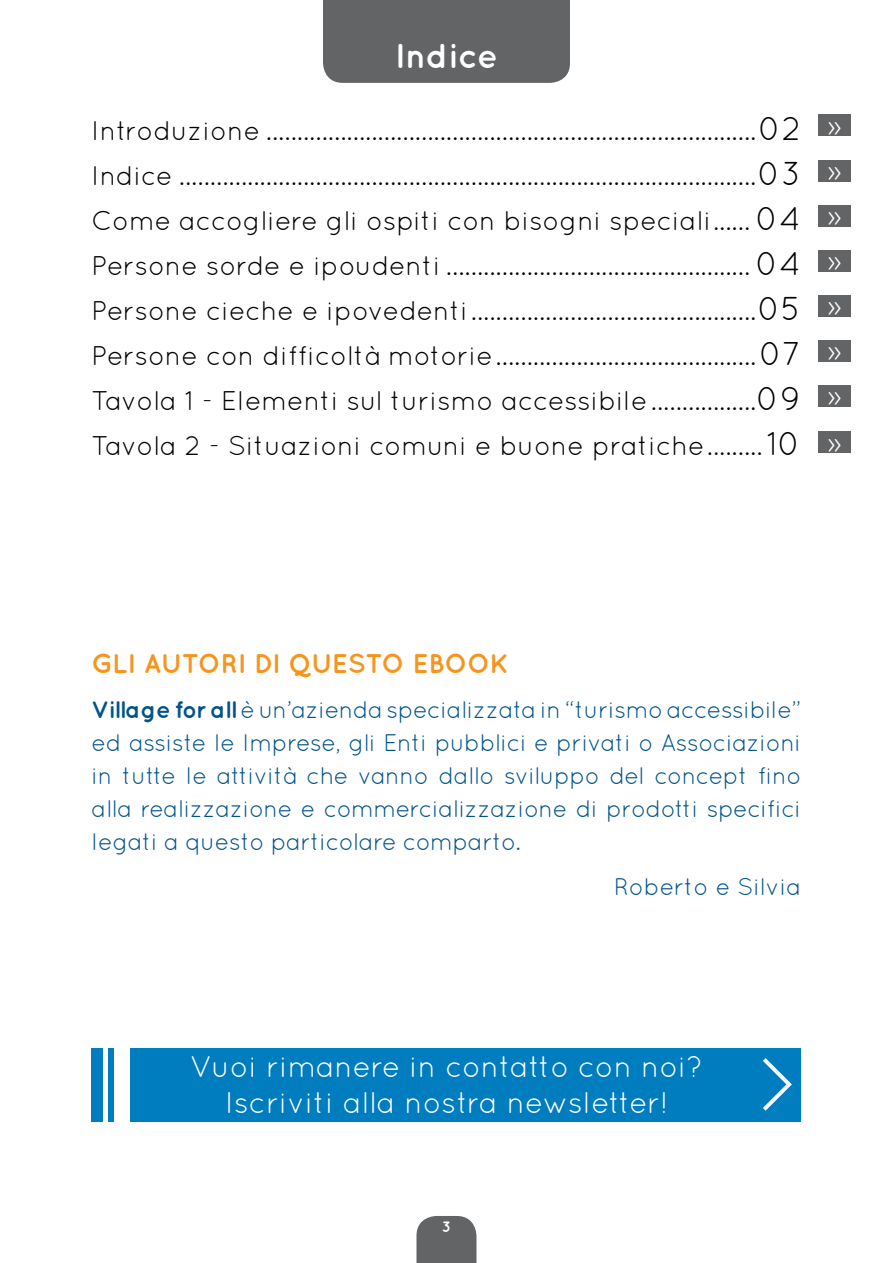
<style>
.page{position:relative;width:893px;height:1263px;background:#fff}
.page>*{position:absolute;margin:0;border:0;box-sizing:border-box;transform-origin:0 0}
.t1{font:700 34.5px "Quicksand";color:#fff}
.t2{font:30px/36px "Quicksand";color:#fff;text-align:center}
.t3{font:27px/45px "Quicksand";color:#000;text-align:justify}
.t4{font:700 27px "Quicksand";letter-spacing:-.015em;color:#f7941e}
.t5{font:24px/33px "Quicksand";letter-spacing:-.02em;color:#005489;text-align:justify}
.t6{font:24px "Quicksand";color:#005489}
.t7{font:700 15px "Quicksand";color:#fff}
.s1{font-size:33px}
.s2{font-weight:700}
</style>
<div class="page">
<svg style="left:416px;top:1216px;width:60px;height:47px;background:#6c6d6f"></svg>
<div style="left:323px;top:0;width:247px;height:83px;background:#636466"></div>
<div style="left:818px;top:115px;width:32px;height:21px;background:#636466"></div>
<div style="left:818px;top:385px;width:32px;height:21px;background:#636466"></div>
<div style="left:818px;top:295px;width:32px;height:21px;background:#636466"></div>
<div style="left:818px;top:250px;width:32px;height:21px;background:#636466"></div>
<div style="left:818px;top:340px;width:32px;height:21px;background:#636466"></div>
<div style="left:818px;top:205px;width:32px;height:21px;background:#636466"></div>
<div style="left:818px;top:160px;width:32px;height:21px;background:#636466"></div>
<div style="left:818px;top:432px;width:32px;height:21px;background:#636466"></div>
<div style="left:92px;top:1048px;width:709px;height:73px;background:#007dbe"></div>
<hr style="left:103px;top:1033px;width:4px;height:102px;background:#fff">
<div style="left:115px;top:1033px;width:15px;height:102px;background:#fff"></div>
<svg style="left:763px;top:1058px;width:29px;height:53px"></svg>
<p class="t1" style="left:395px;top:36px;width:105px">Indice</p>
<p class="t3" style="left:92px;top:107px;width:711px">Introduzione ...............................................................................<span class="s1">02<br></span>Indice .............................................................................................<span class="s1">03<br></span>Come accogliere gli ospiti con bisogni speciali...... <span class="s1">04<br></span>Persone sorde e ipoudenti ................................................. <span class="s1">04<br></span>Persone cieche e ipovedenti..............................................<span class="s1">05<br></span>Persone con difficoltà motorie..........................................<span class="s1">07<br></span>Tavola 1 - Elementi sul turismo accessibile.................<span class="s1">09<br></span>Tavola 2 - Situazioni comuni e buone pratiche......... <span class="s1">10</span></p>
<p class="t2" style="left:827px;top:107px;width:17px">»</p>
<p class="t2" style="left:827px;top:152px;width:17px">»</p>
<p class="t2" style="left:827px;top:197px;width:17px">»</p>
<p class="t2" style="left:827px;top:242px;width:17px">»</p>
<p class="t2" style="left:827px;top:287px;width:17px">»</p>
<p class="t2" style="left:827px;top:333px;width:17px">»</p>
<p class="t2" style="left:827px;top:378px;width:17px">»</p>
<p class="t2" style="left:827px;top:424px;width:17px">»</p>
<p class="t4" style="left:92px;top:647px;width:419px">GLI AUTORI DI QUESTO EBOOK</p>
<p class="t5" style="left:92px;top:693px;width:711px"><span class="s2">Village for all</span> è un’azienda specializzata in “turismo accessibile” ed assiste le Imprese, gli Enti pubblici e privati o Associazioni in tutte le attività che vanno dallo sviluppo del concept fino alla realizzazione e commercializzazione di prodotti specifici legati a questo particolare comparto.</p>
<p class="t6" style="left:614px;top:873px;width:189px">Roberto e Silvia</p>
<p class="t2" style="left:190px;top:1049px;width:514px">Vuoi rimanere in contatto con noi?<br>Iscriviti alla nostra newsletter!</p>
<p class="t7" style="left:442px;top:1217px;width:11px">3</p>
</div>
